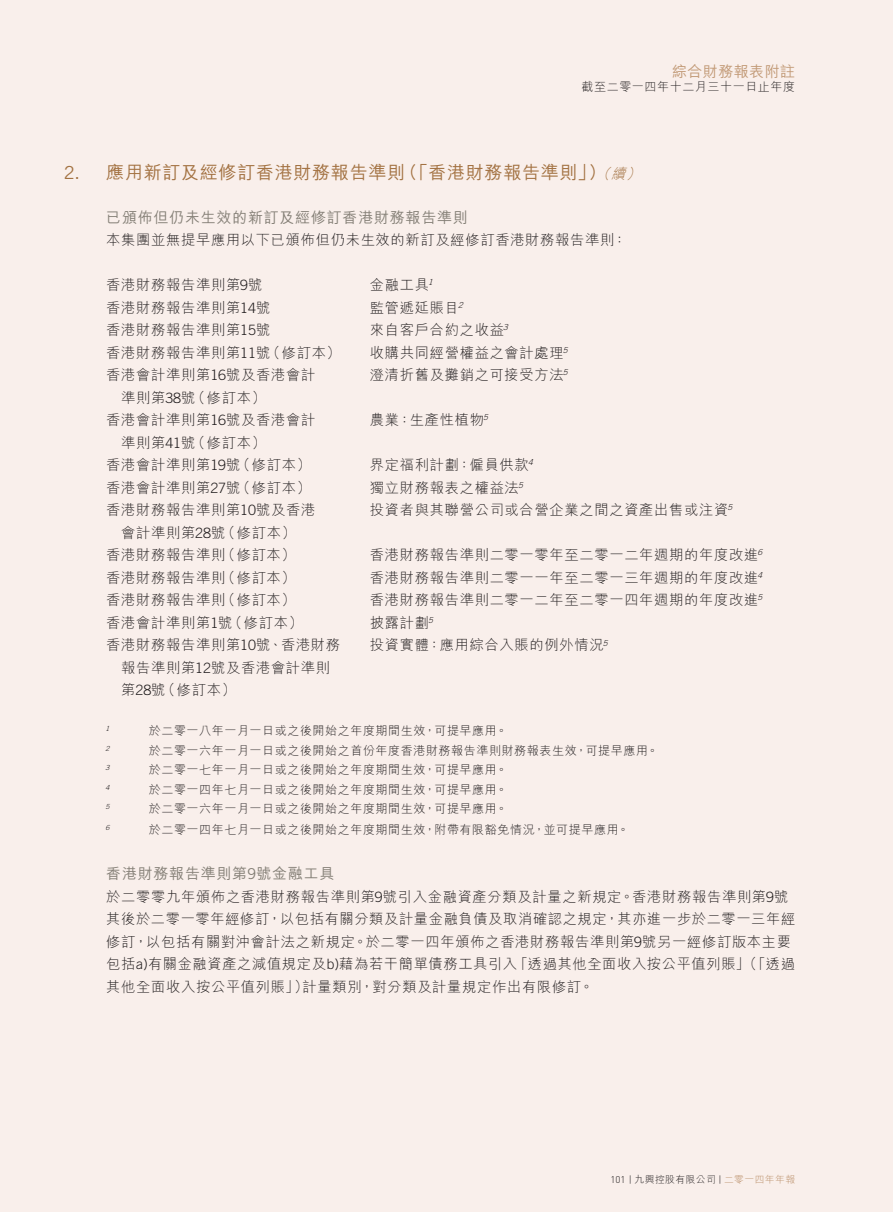
<style>
.page{position:relative;width:893px;height:1212px;background:#f9efeb}
.page>*{position:absolute;margin:0;border:0;box-sizing:border-box;transform-origin:0 0}
.Heading_1{font:500 18px "M Hei HK";letter-spacing:.04em;color:#a37242}
.Heading_2{font:500 15px "M Hei HK";letter-spacing:.05em;color:#847f76}
.t1{font:500 15px "M Hei HK";letter-spacing:.03em;color:#c29a77}
.Body_Text{font:300 14.25px/22.5px "M Hei HK";letter-spacing:.05em;color:#231f20}
.Notes{font:300 12px "M Hei HK";letter-spacing:.05em;color:#231f20}
.Title__year{font:300 12px "M Hei HK";letter-spacing:.05em;color:#231f20}
.t2{font:300 9.75px "M Hei HK";letter-spacing:.05em;color:#231f20}
.Notes-2{font:italic 300 7.05px "Trade Gothic LT Std";color:#231f20}
.s1{font-family:"Trade Gothic LT Std";font-weight:400}
.s2{font-weight:300;font-style:italic;font-size:14.25px}
.s3{font-family:"Trade Gothic LT Std"}
.s4{font-family:"DIN"}
.s5{color:#b88c65}
</style>
<div class="page">
<p class="t1" style="left:672px;top:60px;width:125px">綜合財務報表附註</p>
<p class="Title__year" style="left:582px;top:80px;width:215px">截至二零一四年十二月三十一日止年度</p>
<p class="Heading_1" style="left:64px;top:159px;width:582px"><span class="s1">2.</span> 應用新訂及經修訂香港財務報告準則（「香港財務報告準則」）<span class="s2">（續）</span></p>
<p class="Heading_2" style="left:106px;top:206px;width:363px">已頒佈但仍未生效的新訂及經修訂香港財務報告準則</p>
<p class="Body_Text" style="left:106px;top:228px;width:522px">本集團並無提早應用以下已頒佈但仍未生效的新訂及經修訂香港財務報告準則：</p>
<p class="Body_Text" style="left:106px;top:273px;width:158px">香港財務報告準則第<span class="s3">9</span>號</p>
<p class="Body_Text" style="left:370px;top:273px;width:67px">金融工具<sup>1</sup></p>
<p class="Body_Text" style="left:106px;top:296px;width:166px">香港財務報告準則第<span class="s3">14</span>號</p>
<p class="Body_Text" style="left:370px;top:296px;width:97px">監管遞延賬目<sup>2</sup></p>
<p class="Body_Text" style="left:106px;top:318px;width:166px">香港財務報告準則第<span class="s3">15</span>號</p>
<p class="Body_Text" style="left:370px;top:318px;width:142px">來自客戶合約之收益<sup>3</sup></p>
<p class="Body_Text" style="left:106px;top:341px;width:236px">香港財務報告準則第<span class="s3">11</span>號（修訂本）</p>
<p class="Body_Text" style="left:370px;top:341px;width:202px">收購共同經營權益之會計處理<sup>5</sup></p>
<p class="Body_Text" style="left:121px;top:363px;width:196px;text-indent:-15px">香港會計準則第<span class="s3">16</span>號及香港會計準則第<span class="s3">38</span>號（修訂本）</p>
<p class="Body_Text" style="left:370px;top:363px;width:202px">澄清折舊及攤銷之可接受方法<sup>5</sup></p>
<p class="Body_Text" style="left:121px;top:408px;width:196px;text-indent:-15px">香港會計準則第<span class="s3">16</span>號及香港會計準則第<span class="s3">41</span>號（修訂本）</p>
<p class="Body_Text" style="left:370px;top:408px;width:122px">農業：生產性植物<sup>5</sup></p>
<p class="Body_Text" style="left:106px;top:453px;width:206px">香港會計準則第<span class="s3">19</span>號（修訂本）</p>
<p class="Body_Text" style="left:370px;top:453px;width:167px">界定福利計劃：僱員供款<sup>4</sup></p>
<p class="Body_Text" style="left:106px;top:476px;width:206px">香港會計準則第<span class="s3">27</span>號（修訂本）</p>
<p class="Body_Text" style="left:370px;top:476px;width:157px">獨立財務報表之權益法<sup>5</sup></p>
<p class="Body_Text" style="left:106px;top:498px;width:210px;text-align:center">香港財務報告準則第<span class="s3">10</span>號及香港會計準則第<span class="s3">28</span>號（修訂本）</p>
<p class="Body_Text" style="left:370px;top:498px;width:366px">投資者與其聯營公司或合營企業之間之資產出售或注資<sup>5</sup></p>
<p class="Body_Text" style="left:106px;top:543px;width:191px">香港財務報告準則（修訂本）</p>
<p class="Body_Text" style="left:370px;top:543px;width:396px">香港財務報告準則二零一零年至二零一二年週期的年度改進<sup>6</sup></p>
<p class="Body_Text" style="left:106px;top:566px;width:191px">香港財務報告準則（修訂本）</p>
<p class="Body_Text" style="left:370px;top:566px;width:396px">香港財務報告準則二零一一年至二零一三年週期的年度改進<sup>4</sup></p>
<p class="Body_Text" style="left:106px;top:588px;width:191px">香港財務報告準則（修訂本）</p>
<p class="Body_Text" style="left:370px;top:588px;width:396px">香港財務報告準則二零一二年至二零一四年週期的年度改進<sup>5</sup></p>
<p class="Body_Text" style="left:106px;top:611px;width:198px">香港會計準則第<span class="s3">1</span>號（修訂本）</p>
<p class="Body_Text" style="left:370px;top:611px;width:67px">披露計劃<sup>5</sup></p>
<p class="Body_Text" style="left:121px;top:633px;width:220px;text-indent:-15px">香港財務報告準則第<span class="s3">10</span>號、香港財務報告準則第<span class="s3">12</span>號及香港會計準則第<span class="s3">28</span>號（修訂本）</p>
<p class="Body_Text" style="left:370px;top:633px;width:242px">投資實體：應用綜合入賬的例外情況<sup>5</sup></p>
<p class="Notes-2" style="left:106px;top:725px;width:8px">1</p>
<p class="Notes" style="left:149px;top:725px;width:360px">於二零一八年一月一日或之後開始之年度期間生效，可提早應用。</p>
<p class="Notes-2" style="left:106px;top:744px;width:8px">2</p>
<p class="Notes" style="left:149px;top:744px;width:511px">於二零一六年一月一日或之後開始之首份年度香港財務報告準則財務報表生效，可提早應用。</p>
<p class="Notes-2" style="left:106px;top:764px;width:8px">3</p>
<p class="Notes" style="left:149px;top:764px;width:360px">於二零一七年一月一日或之後開始之年度期間生效，可提早應用。</p>
<p class="Notes-2" style="left:106px;top:783px;width:8px">4</p>
<p class="Notes" style="left:149px;top:783px;width:360px">於二零一四年七月一日或之後開始之年度期間生效，可提早應用。</p>
<p class="Notes-2" style="left:106px;top:803px;width:8px">5</p>
<p class="Notes" style="left:149px;top:803px;width:360px">於二零一六年一月一日或之後開始之年度期間生效，可提早應用。</p>
<p class="Notes-2" style="left:106px;top:824px;width:8px">6</p>
<p class="Notes" style="left:149px;top:824px;width:482px">於二零一四年七月一日或之後開始之年度期間生效，附帶有限豁免情況，並可提早應用。</p>
<p class="Heading_2" style="left:106px;top:863px;width:230px">香港財務報告準則第<span class="s1">9</span>號金融工具</p>
<p class="Body_Text" style="left:106px;top:885px;width:690px">於二零零九年頒佈之香港財務報告準則第<span class="s3">9</span>號引入金融資產分類及計量之新規定。香港財務報告準則第<span class="s3">9</span>號其後於二零一零年經修訂，以包括有關分類及計量金融負債及取消確認之規定，其亦進一步於二零一三年經修訂，以包括有關對沖會計法之新規定。於二零一四年頒佈之香港財務報告準則第<span class="s3">9</span>號另一經修訂版本主要包括<span class="s3">a)</span>有關金融資產之減值規定及<span class="s3">b)</span>藉為若干簡單債務工具引入「透過其他全面收入按公平值列賬」（「透過其他全面收入按公平值列賬」）計量類別，對分類及計量規定作出有限修訂。</p>
<p class="t2" style="left:611px;top:1175px;width:186px"><span class="s4">101 |</span> 九興控股有限公司 <span class="s4">|</span> <span class="s5">二零一四年年報</span></p>
</div>
